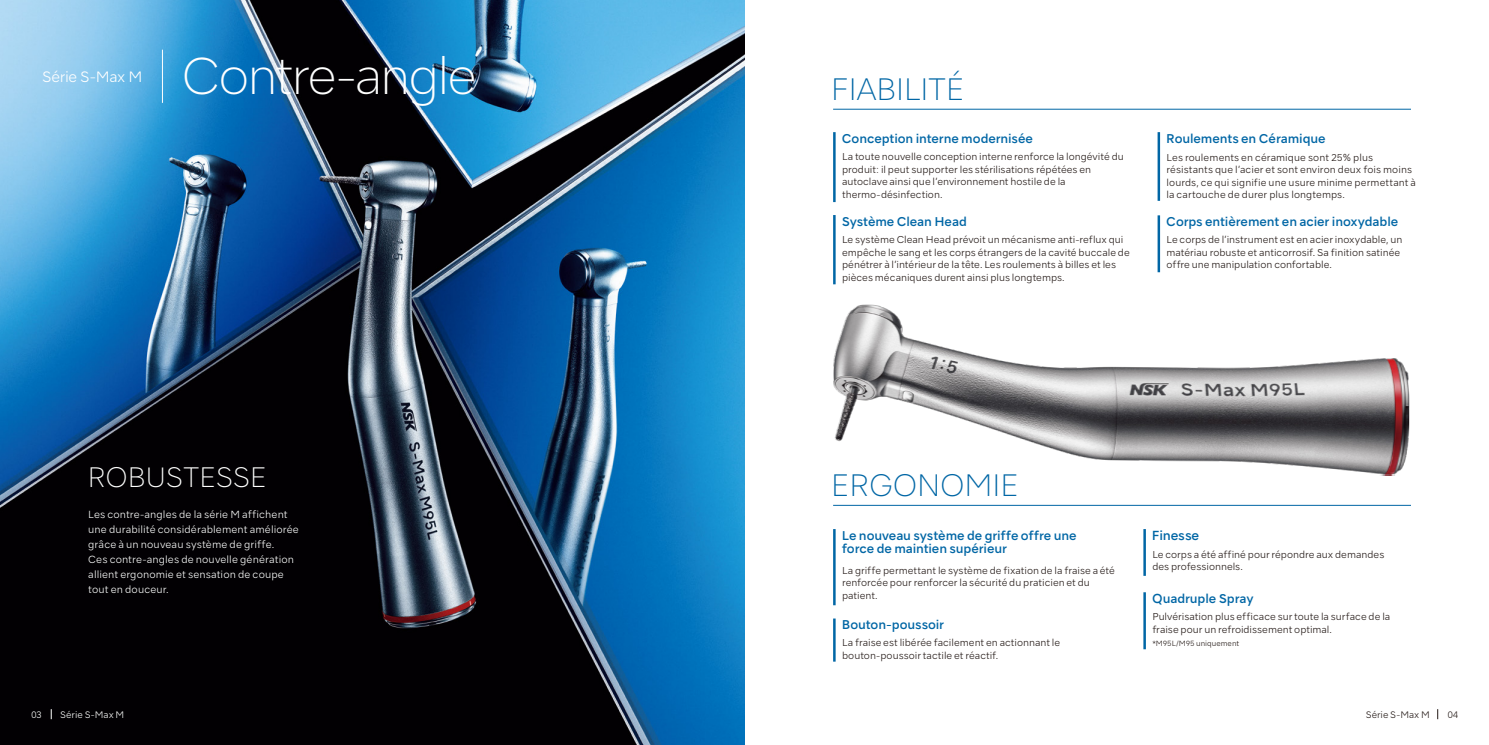
<style>
.page{position:relative;width:1489px;height:745px;background:#fff}
.page>*{position:absolute;margin:0;border:0;box-sizing:border-box;transform-origin:0 0}
.t1{font:200 48.75px "NSKTSRE";letter-spacing:-.045em;color:#fff}
.t2{font:200 29.25px "NSKTSRE";letter-spacing:-.02em;color:#0066a5}
.t3{font:200 26.62px "NSKTSRE";letter-spacing:-.015em;color:#fff}
.t4{font:300 14.12px "NSKTSRE";letter-spacing:-.02em;color:#fff}
.t5{font:500 12.38px "NSKTSRE";letter-spacing:-.01em;color:#0066a5}
.t6{font:500 12px/13.8px "NSKTSRE";letter-spacing:-.01em;color:#0066a5}
.t7{font:300 9.75px/15px "NSKTSRE";letter-spacing:.01em;color:#fff}
.t8{font:300 9.38px/12.5px "NSKTSRE";letter-spacing:.005em;color:#221815}
.t9{font:300 8.88px "NSKTSRE";color:#fff}
.t10{font:300 8.88px "NSKTSRE";color:#221815}
.t11{font:300 7.12px "NSKTSRE";color:#221815}
</style>
<div class="page">
<img style="left:0;top:0;width:744px;height:744px">
<img style="left:833px;top:304px;width:576px;height:172px">
<hr style="left:162px;top:50px;width:1px;height:53px;background:#fff">
<hr style="left:833px;top:109px;width:577px;height:1px;background:#0066a5">
<hr style="left:833px;top:215px;width:2px;height:69px;background:#0066a5">
<hr style="left:833px;top:132px;width:2px;height:70px;background:#0066a5">
<hr style="left:1157px;top:132px;width:2px;height:69px;background:#0066a5">
<hr style="left:1157px;top:215px;width:2px;height:57px;background:#0066a5">
<hr style="left:833px;top:505px;width:577px;height:1px;background:#0066a5">
<hr style="left:833px;top:618px;width:2px;height:43px;background:#0066a5">
<hr style="left:833px;top:528px;width:2px;height:77px;background:#0066a5">
<hr style="left:1143px;top:528px;width:2px;height:47px;background:#0066a5">
<hr style="left:1143px;top:592px;width:2px;height:56px;background:#0066a5">
<h3 class="t4" style="left:42px;top:67px;width:102px">Série S-Max M</h3>
<h1 class="t1" style="left:181px;top:43px;width:297px">Contre-angle</h1>
<h3 class="t3" style="left:87px;top:459px;width:181px">ROBUSTESSE</h3>
<p class="t7" style="left:88px;top:506px;width:212px">Les contre-angles de la série M affichent une durabilité considérablement améliorée grâce à un nouveau système de griffe.<br>Ces contre-angles de nouvelle génération allient ergonomie et sensation de coupe tout en douceur.</p>
<h2 class="t2" style="left:830px;top:69px;width:135px">FIABILITÉ</h2>
<p class="t6" style="left:841px;top:132px;width:193px">Conception interne modernisée</p>
<p class="t6" style="left:1166px;top:132px;width:161px">Roulements en Céramique</p>
<p class="t8" style="left:842px;top:150px;width:283px">La toute nouvelle conception interne renforce la longévité du produit: il peut supporter les stérilisations répétées en autoclave ainsi que l’environnement hostile de la thermo-désinfection.</p>
<p class="t8" style="left:1166px;top:151px;width:251px">Les roulements en céramique sont 25% plus résistants que l’acier et sont environ deux fois moins lourds, ce qui signifie une usure minime permettant à la cartouche de durer plus longtemps.</p>
<p class="t6" style="left:841px;top:214px;width:127px">Système Clean Head</p>
<p class="t6" style="left:1166px;top:215px;width:233px">Corps entièrement en acier inoxydable</p>
<p class="t8" style="left:842px;top:233px;width:289px">Le système Clean Head prévoit un mécanisme anti-reflux qui empêche le sang et les corps étrangers de la cavité buccale de pénétrer à l’intérieur de la tête. Les roulements à billes et les pièces mécaniques durent ainsi plus longtemps.</p>
<p class="t8" style="left:1166px;top:233px;width:237px">Le corps de l’instrument est en acier inoxydable, un matériau robuste et anticorrosif. Sa finition satinée offre une manipulation confortable.</p>
<h2 class="t2" style="left:830px;top:465px;width:190px">ERGONOMIE</h2>
<p class="t6" style="left:841px;top:528px;width:236px">Le nouveau système de griffe offre une force de maintien supérieur</p>
<p class="t8" style="left:842px;top:563px;width:274px">La griffe permettant le système de fixation de la fraise a été renforcée pour renforcer la sécurité du praticien et du patient.</p>
<p class="t6" style="left:841px;top:617px;width:104px">Bouton-poussoir</p>
<p class="t8" style="left:842px;top:636px;width:220px">La fraise est libérée facilement en actionnant le bouton-poussoir tactile et réactif.</p>
<h3 class="t5" style="left:1151px;top:526px;width:49px">Finesse</h3>
<p class="t8" style="left:1152px;top:547px;width:233px">Le corps a été affiné pour répondre aux demandes des professionnels.</p>
<p class="t6" style="left:1151px;top:591px;width:103px">Quadruple Spray</p>
<p class="t11" style="left:1152px;top:638px;width:88px">*M95L/M95 uniquement</p>
<p class="t8" style="left:1152px;top:610px;width:239px">Pulvérisation plus efficace sur toute la surface de la fraise pour un refroidissement optimal.</p>
<p class="t9" style="left:31px;top:707px;width:12px">03</p>
<p class="t9" style="left:60px;top:707px;width:66px">Série S-Max M</p>
<p class="t10" style="left:1365px;top:707px;width:66px">Série S-Max M</p>
<p class="t10" style="left:1447px;top:707px;width:12px">04</p>
</div>
